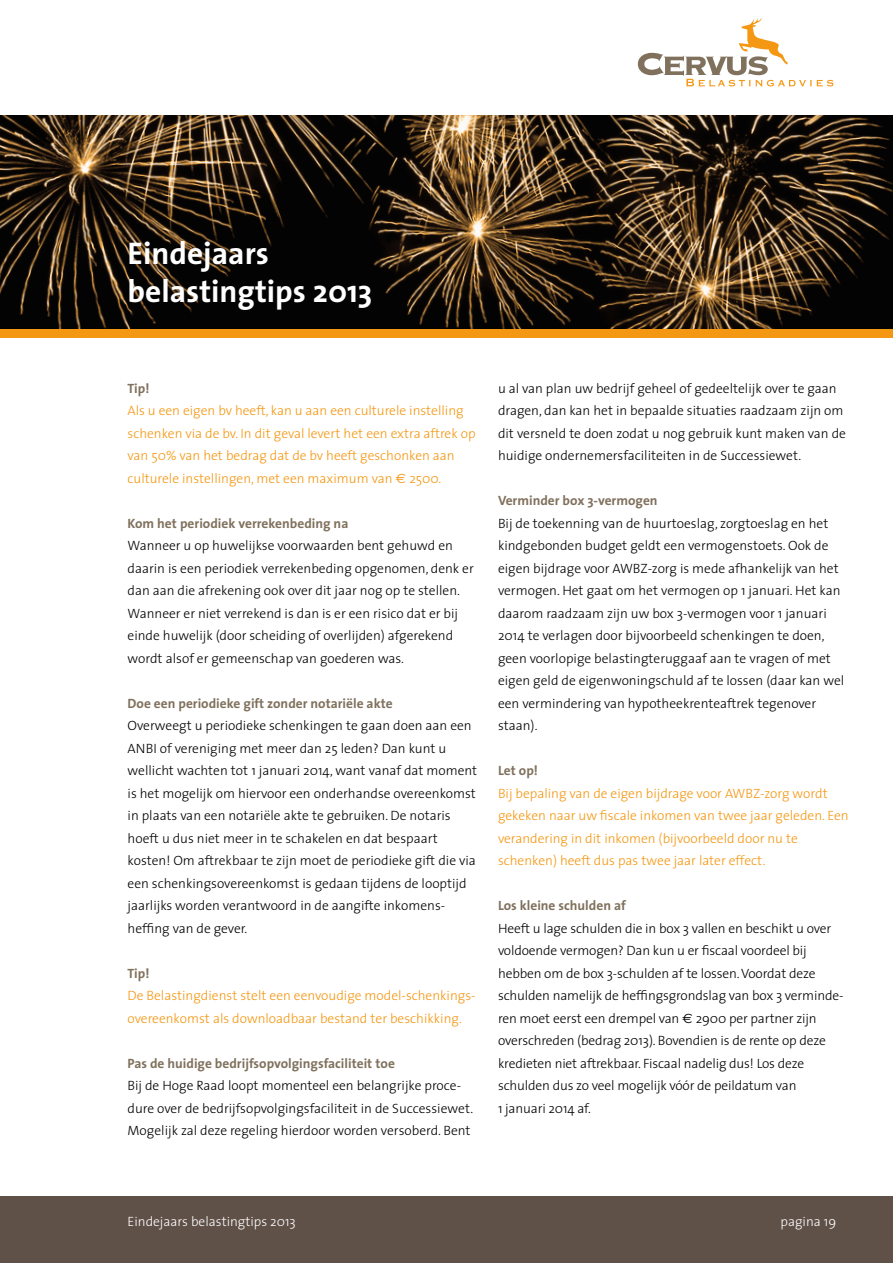
<style>
.page{position:relative;width:893px;height:1263px;background:#fff}
.page>*{position:absolute;margin:0;border:0;box-sizing:border-box;transform-origin:0 0}
.t1{font:700 31.5px/37.8px "The Sans";color:#fff}
.t2{font:300 13.5px/22.5px "The Sans";color:#000}
.t3{font:300 13.5px/22.5px "The Sans";color:#f49712}
.t4{font:700 13.5px "The Sans";color:#80715d}
.t5{font:300 13.5px "The Sans";color:#fff}
.s1{font-family:"Euro Sans";font-weight:400}
</style>
<div class="page">
<svg style="left:638px;top:18px;width:195px;height:68px"></svg>
<img style="left:0;top:116px;width:893px;height:212px">
<div style="left:0;top:1196px;width:893px;height:67px;background:#5f5048"></div>
<div style="left:0;top:330px;width:893px;height:8px;background:#f49712"></div>
<h1 class="t1" style="left:128px;top:234px;width:246px">Eindejaars belastingtips 2013</h1>
<p class="t4" style="left:128px;top:377px;width:23px">Tip!</p>
<p class="t3" style="left:128px;top:399px;width:349px">Als u een eigen bv heeft, kan u aan een culturele instelling schenken via de bv. In dit geval levert het een extra aftrek op van 50% van het bedrag dat de bv heeft geschonken aan culturele instellingen, met een maximum van <span class="s1">€</span> 2500.</p>
<p class="t4" style="left:128px;top:512px;width:222px">Kom het periodiek verrekenbeding na</p>
<p class="t2" style="left:128px;top:534px;width:348px">Wanneer u op huwelijkse voorwaarden bent gehuwd en daarin is een periodiek verrekenbeding opgenomen, denk er dan aan die afrekening ook over dit jaar nog op te stellen.<br>Wanneer er niet verrekend is dan is er een risico dat er bij einde huwelijk (door scheiding of overlijden) afgerekend wordt alsof er gemeenschap van goederen was.</p>
<p class="t4" style="left:128px;top:692px;width:267px">Doe een periodieke gift zonder notariële akte</p>
<p class="t2" style="left:128px;top:714px;width:351px">Overweegt u periodieke schenkingen te gaan doen aan een ANBI of vereniging met meer dan 25 leden? Dan kunt u wellicht wachten tot 1 januari 2014, want vanaf dat moment is het mogelijk om hiervoor een onderhandse overeenkomst in plaats van een notariële akte te gebruiken. De notaris hoeft u dus niet meer in te schakelen en dat bespaart kosten! Om aftrekbaar te zijn moet de periodieke gift die via een schenkingsovereenkomst is gedaan tijdens de looptijd jaarlijks worden verantwoord in de aangifte inkomens&shy;heffing van de gever.</p>
<p class="t4" style="left:128px;top:962px;width:23px">Tip!</p>
<p class="t3" style="left:128px;top:984px;width:350px">De Belastingdienst stelt een eenvoudige model-schenkings&shy;overeenkomst als downloadbaar bestand ter beschikking.</p>
<p class="t4" style="left:128px;top:1052px;width:269px">Pas de huidige bedrijfsopvolgingsfaciliteit toe</p>
<p class="t2" style="left:128px;top:1074px;width:347px">Bij de Hoge Raad loopt momenteel een belangrijke proce&shy;dure over de bedrijfsopvolgingsfaciliteit in de Successiewet.<br>Mogelijk zal deze regeling hierdoor worden versoberd. Bent</p>
<p class="t2" style="left:498px;top:376px;width:350px">u al van plan uw bedrijf geheel of gedeeltelijk over te gaan dragen, dan kan het in bepaalde situaties raadzaam zijn om dit versneld te doen zodat u nog gebruik kunt maken van de huidige ondernemersfaciliteiten in de Successiewet.</p>
<p class="t4" style="left:498px;top:489px;width:161px">Verminder box 3-vermogen</p>
<p class="t2" style="left:498px;top:511px;width:348px">Bij de toekenning van de huurtoeslag, zorgtoeslag en het kindgebonden budget geldt een vermogenstoets. Ook de eigen bijdrage voor AWBZ-zorg is mede afhankelijk van het vermogen. Het gaat om het vermogen op 1 januari. Het kan daarom raadzaam zijn uw box 3-vermogen voor 1 januari 2014 te verlagen door bijvoorbeeld schenkingen te doen, geen voorlopige belastingteruggaaf aan te vragen of met eigen geld de eigenwoningschuld af te lossen (daar kan wel een vermindering van hypotheekrenteaftrek tegenover staan).</p>
<p class="t4" style="left:498px;top:759px;width:41px">Let op!</p>
<p class="t3" style="left:498px;top:781px;width:352px">Bij bepaling van de eigen bijdrage voor AWBZ-zorg wordt gekeken naar uw fiscale inkomen van twee jaar geleden. Een verandering in dit inkomen (bijvoorbeeld door nu te schenken) heeft dus pas twee jaar later effect.</p>
<p class="t4" style="left:498px;top:894px;width:129px">Los kleine schulden af</p>
<p class="t2" style="left:498px;top:916px;width:347px">Heeft u lage schulden die in box 3 vallen en beschikt u over voldoende vermogen? Dan kun u er fiscaal voordeel bij hebben om de box 3-schulden af te lossen. Voordat deze schulden namelijk de heffingsgrondslag van box 3 verminde&shy;ren moet eerst een drempel van <span class="s1">€</span> 2900 per partner zijn overschreden (bedrag 2013). Bovendien is de rente op deze kredieten niet aftrekbaar. Fiscaal nadelig dus! Los deze schulden dus zo veel mogelijk vóór de peildatum van<br>1 januari 2014 af.</p>
<p class="t5" style="left:128px;top:1210px;width:170px">Eindejaars belastingtips 2013</p>
<p class="t5" style="left:781px;top:1210px;width:57px">pagina 19</p>
</div>
